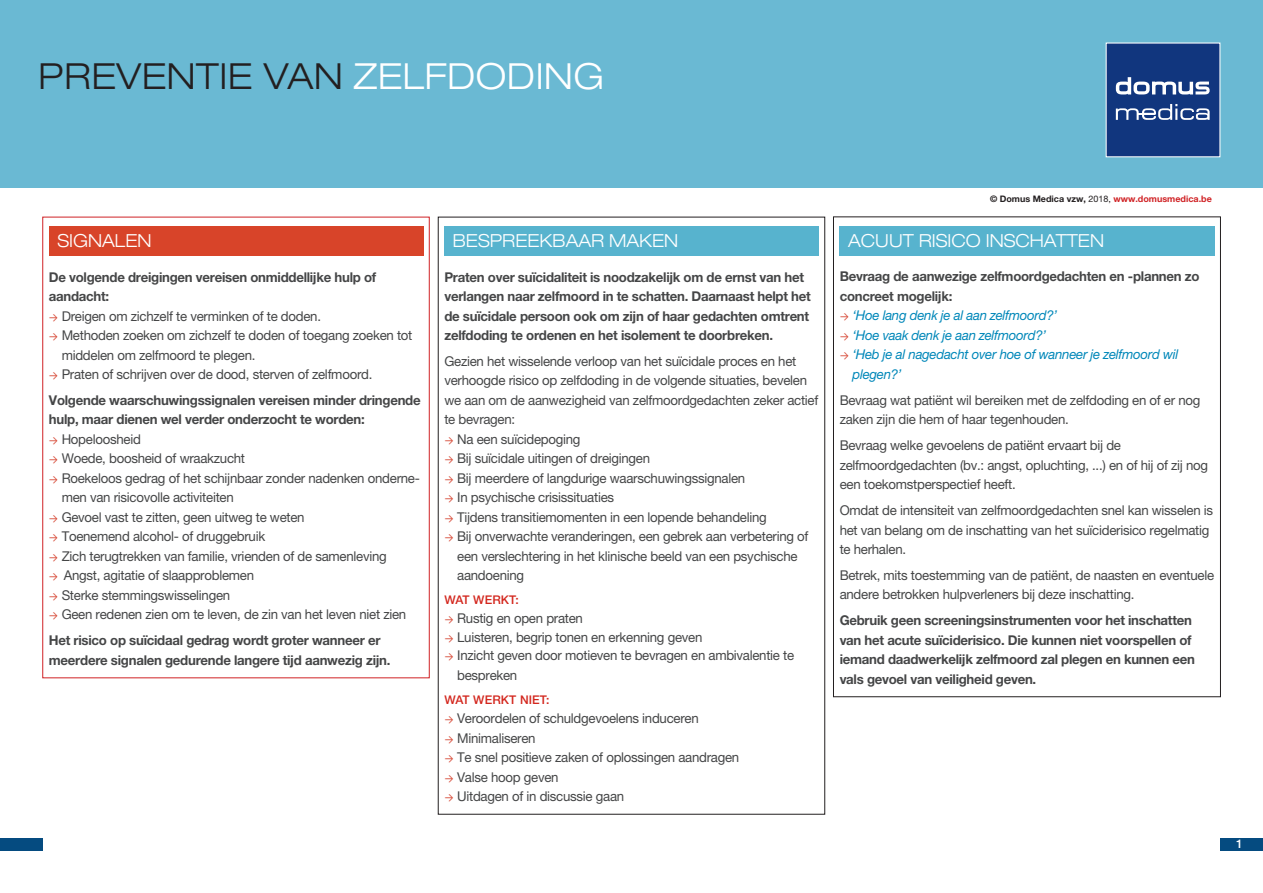
<style>
.page{position:relative;width:1263px;height:893px;background:#fff}
.page>*{position:absolute;margin:0;border:0;box-sizing:border-box;transform-origin:0 0}
.t1{font:300 expanded 36px "Helvetica Neue LT Pro";letter-spacing:.015em;color:#231f20}
.t2{font:300 expanded 18px "Helvetica Neue LT Pro";color:#fff}
.Body_roman{font:13.5px/19.5px "Helvetica Neue LT Pro";letter-spacing:-.02em;color:#454647}
.Body_vet{font:700 13.5px/19.5px "Helvetica Neue LT Pro";letter-spacing:-.02em;color:#454647}
.t3{font:italic 13.5px/19.5px "Helvetica Neue LT Pro";letter-spacing:-.02em;color:#0087b9}
.Fiche_TT3_rood{font:500 12px "Helvetica Neue LT Pro";letter-spacing:.01em;color:#d3271e}
.TT3{font:500 12px "Helvetica Neue LT Pro";color:#fff}
.Body_HNU{font:700 9px "Helvetica Neue LT Pro";color:#d02225}
.s1{color:#fff}
.s2{font-family:"Calibri";font-size:10.5px;color:#d64532}
.s3{color:#231f20}
.s4{font-weight:400;color:#231f20}
.s5{font-family:"Calibri";font-style:normal;font-size:10.5px;color:#d64532}
</style>
<div class="page">
<div style="left:0;top:0;width:1263px;height:187px;background:#6ab9d3"></div>
<div style="left:1106px;top:43px;width:114px;height:114px;background:#11367e"></div>
<svg style="left:1116px;top:77px;width:93px;height:17px"></svg>
<svg style="left:1116px;top:104px;width:93px;height:16px"></svg>
<div style="left:49px;top:226px;width:374px;height:30px;background:#d84429"></div>
<div style="left:444px;top:226px;width:374px;height:30px;background:#57b3ce"></div>
<div style="left:840px;top:226px;width:375px;height:29px;background:#57b3ce"></div>
<div style="left:1220px;top:838px;width:43px;height:12px;background:#054b80"></div>
<div style="left:0;top:838px;width:43px;height:12px;background:#054b80"></div>
<p class="t1" style="left:38px;top:55px;width:567px">PREVENTIE VAN <span class="s1">ZELFDODING</span></p>
<p class="t2" style="left:57px;top:230px;width:96px">SIGNALEN</p>
<p class="Body_vet" style="left:49px;top:267px;width:329px">De volgende dreigingen vereisen onmiddellijke hulp of aandacht:</p>
<p class="Body_roman" style="left:49px;top:306px;width:274px"><span class="s2">→</span> Dreigen om zichzelf te verminken of te doden.</p>
<p class="Body_roman" style="left:62px;top:325px;width:352px;text-indent:-13px"><span class="s2">→</span> Methoden zoeken om zichzelf te doden of toegang zoeken tot middelen om zelfmoord te plegen.</p>
<p class="Body_roman" style="left:49px;top:364px;width:325px"><span class="s2">→</span> Praten of schrijven over de dood, sterven of zelfmoord.</p>
<p class="Body_vet" style="left:49px;top:390px;width:373px">Volgende waarschuwingssignalen vereisen minder dringende hulp, maar dienen wel verder onderzocht te worden:</p>
<p class="Body_roman" style="left:49px;top:429px;width:93px"><span class="s2">→</span> Hopeloosheid</p>
<p class="Body_roman" style="left:49px;top:449px;width:198px"><span class="s2">→</span> Woede, boosheid of wraakzucht</p>
<p class="Body_roman" style="left:62px;top:468px;width:360px;text-indent:-13px"><span class="s2">→</span> Roekeloos gedrag of het schijnbaar zonder nadenken onderne&shy;men van risicovolle activiteiten</p>
<p class="Body_roman" style="left:49px;top:507px;width:257px"><span class="s2">→</span> Gevoel vast te zitten, geen uitweg te weten</p>
<p class="Body_roman" style="left:49px;top:527px;width:218px"><span class="s2">→</span> Toenemend alcohol- of druggebruik</p>
<p class="Body_roman" style="left:49px;top:546px;width:339px"><span class="s2">→</span> Zich terugtrekken van familie, vrienden of de samenleving</p>
<p class="Body_roman" style="left:49px;top:566px;width:207px"><span class="s2">→</span> Angst, agitatie of slaapproblemen</p>
<p class="Body_roman" style="left:49px;top:585px;width:183px"><span class="s2">→</span> Sterke stemmingswisselingen</p>
<p class="Body_roman" style="left:49px;top:605px;width:359px"><span class="s2">→</span> Geen redenen zien om te leven, de zin van het leven niet zien</p>
<p class="Body_vet" style="left:49px;top:630px;width:343px">Het risico op suïcidaal gedrag wordt groter wanneer er meerdere signalen gedurende langere tijd aanwezig zijn.</p>
<p class="t2" style="left:453px;top:230px;width:227px">BESPREEKBAAR MAKEN</p>
<p class="Body_vet" style="left:444px;top:267px;width:368px">Praten over suïcidaliteit is noodzakelijk om de ernst van het verlangen naar zelfmoord in te schatten. Daarnaast helpt het de suïcidale persoon ook om zijn of haar gedachten omtrent zelfdoding te ordenen en het isolement te doorbreken.</p>
<p class="Body_roman" style="left:444px;top:351px;width:375px">Gezien het wisselende verloop van het suïcidale proces en het verhoogde risico op zelfdoding in de volgende situaties, bevelen we aan om de aanwezigheid van zelfmoordgedachten zeker actief te bevragen:</p>
<p class="Body_roman" style="left:444px;top:429px;width:138px"><span class="s2">→</span> Na een suïcidepoging</p>
<p class="Body_roman" style="left:444px;top:449px;width:207px"><span class="s2">→</span> Bij suïcidale uitingen of dreigingen</p>
<p class="Body_roman" style="left:444px;top:468px;width:302px"><span class="s2">→</span> Bij meerdere of langdurige waarschuwingssignalen</p>
<p class="Body_roman" style="left:444px;top:488px;width:171px"><span class="s2">→</span> In psychische crisissituaties</p>
<p class="Body_roman" style="left:444px;top:507px;width:324px"><span class="s2">→</span> Tijdens transitiemomenten in een lopende behandeling</p>
<p class="Body_roman" style="left:457px;top:527px;width:353px;text-indent:-13px"><span class="s2">→</span> Bij onverwachte veranderingen, een gebrek aan verbetering of een verslechtering in het klinische beeld van een psychische aandoening</p>
<p class="Fiche_TT3_rood" style="left:444px;top:593px;width:76px">WAT WERKT:</p>
<p class="Body_roman" style="left:444px;top:608px;width:140px"><span class="s2">→</span> Rustig en open praten</p>
<p class="Body_roman" style="left:444px;top:627px;width:260px"><span class="s2">→</span> Luisteren, begrip tonen en erkenning geven</p>
<p class="Body_roman" style="left:457px;top:646px;width:339px;text-indent:-13px"><span class="s2">→</span> Inzicht geven door motieven te bevragen en ambivalentie te bespreken</p>
<p class="Fiche_TT3_rood" style="left:444px;top:692px;width:107px">WAT WERKT NIET:</p>
<p class="Body_roman" style="left:444px;top:708px;width:256px"><span class="s2">→</span> Veroordelen of schuldgevoelens induceren</p>
<p class="Body_roman" style="left:444px;top:728px;width:93px"><span class="s2">→</span> Minimaliseren</p>
<p class="Body_roman" style="left:444px;top:747px;width:296px"><span class="s2">→</span> Te snel positieve zaken of oplossingen aandragen</p>
<p class="Body_roman" style="left:444px;top:767px;width:116px"><span class="s2">→</span> Valse hoop geven</p>
<p class="Body_roman" style="left:444px;top:786px;width:181px"><span class="s2">→</span> Uitdagen of in discussie gaan</p>
<p class="Body_HNU" style="left:990px;top:193px;width:223px"><span class="s3">© Domus Medica vzw,</span> <span class="s4">2018,</span> www.domusmedica.be</p>
<p class="t2" style="left:848px;top:230px;width:257px">ACUUT RISICO INSCHATTEN</p>
<p class="Body_vet" style="left:840px;top:266px;width:361px">Bevraag de aanwezige zelfmoordgedachten en -plannen zo concreet mogelijk:</p>
<p class="t3" style="left:840px;top:306px;width:219px"><span class="s5">→</span> ‘Hoe lang denk je al aan zelfmoord?’</p>
<p class="t3" style="left:840px;top:325px;width:208px"><span class="s5">→</span> ‘Hoe vaak denk je aan zelfmoord?’</p>
<p class="t3" style="left:852px;top:345px;width:328px;text-indent:-13px"><span class="s5">→</span> ‘Heb je al nagedacht over hoe of wanneer je zelfmoord wil plegen?’</p>
<p class="Body_roman" style="left:840px;top:390px;width:362px">Bevraag wat patiënt wil bereiken met de zelfdoding en of er nog zaken zijn die hem of haar tegenhouden.</p>
<p class="Body_roman" style="left:840px;top:435px;width:370px">Bevraag welke gevoelens de patiënt ervaart bij de zelfmoordgedachten (bv.: angst, opluchting, ...) en of hij of zij nog een toekomstperspectief heeft.</p>
<p class="Body_roman" style="left:840px;top:500px;width:375px">Omdat de intensiteit van zelfmoordgedachten snel kan wisselen is het van belang om de inschatting van het suïciderisico regelmatig te herhalen.</p>
<p class="Body_roman" style="left:840px;top:565px;width:376px">Betrek, mits toestemming van de patiënt, de naasten en eventuele andere betrokken hulpverleners bij deze inschatting.</p>
<p class="Body_vet" style="left:840px;top:610px;width:357px">Gebruik geen screeningsinstrumenten voor het inschatten van het acute suïciderisico. Die kunnen niet voorspellen of iemand daadwerkelijk zelfmoord zal plegen en kunnen een vals gevoel van veiligheid geven.</p>
<p class="TT3" style="left:1236px;top:837px;width:8px">1</p>
</div>
